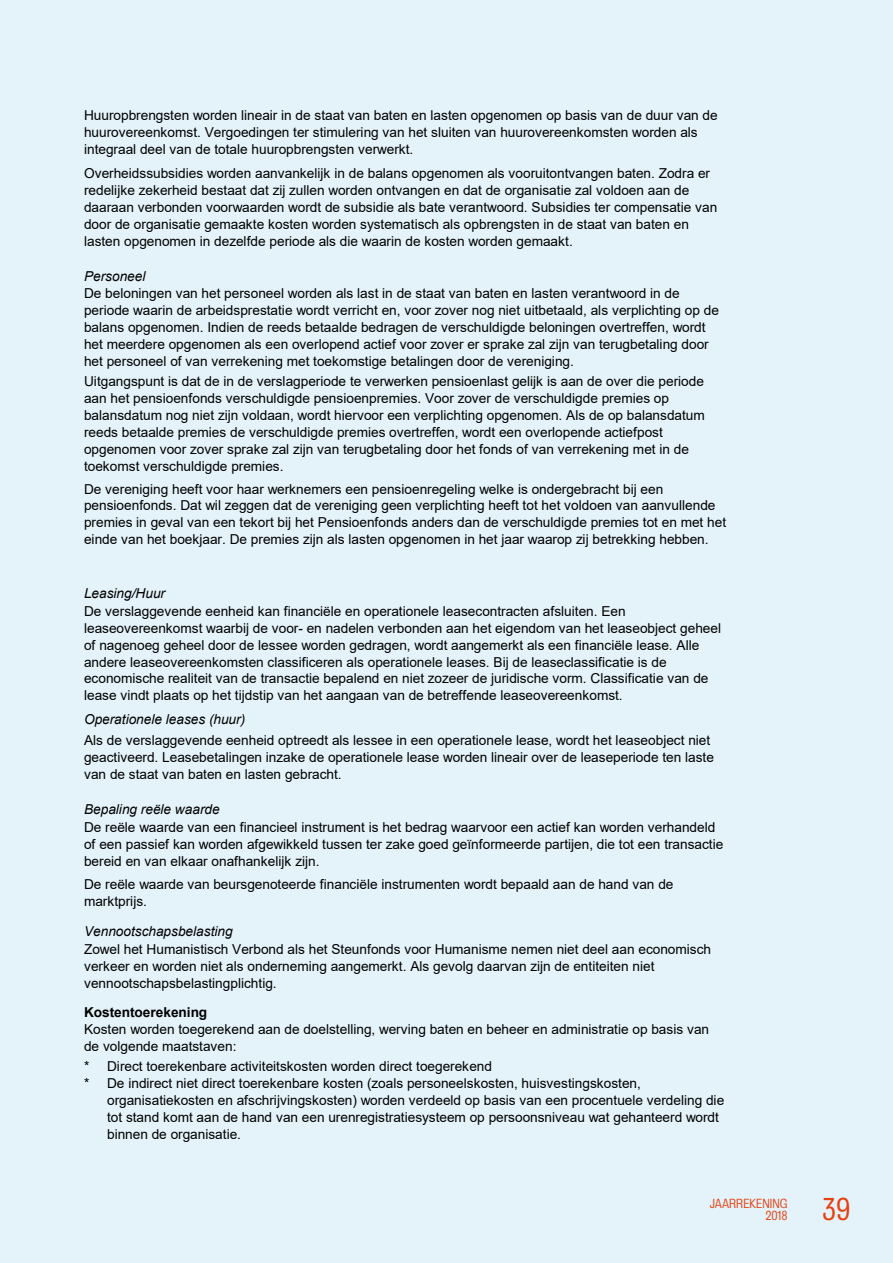
<style>
.page{position:relative;width:893px;height:1263px;background:#e4f3f9}
.page>*{position:absolute;margin:0;border:0;box-sizing:border-box;transform-origin:0 0}
.t1{font:28.65px "Bureau Grotesque Five One";color:#e74011}
.t2{font:13.65px/17px "Arial";letter-spacing:-.005em;color:#000}
.t3{font:italic 13.65px "Arial";letter-spacing:-.005em;color:#000}
.t4{font:700 13.65px "Arial";letter-spacing:-.005em;color:#000}
.t5{font:12px/12px "Bureau Grotesque Five One";color:#e74011;text-align:right}
</style>
<div class="page">
<p class="t2" style="left:84px;top:107px;width:635px">Huuropbrengsten worden lineair in de staat van baten en lasten opgenomen op basis van de duur van de huurovereenkomst. Vergoedingen ter stimulering van het sluiten van huurovereenkomsten worden als integraal deel van de totale huuropbrengsten verwerkt.</p>
<p class="t2" style="left:84px;top:165px;width:635px">Overheidssubsidies worden aanvankelijk in de balans opgenomen als vooruitontvangen baten. Zodra er redelijke zekerheid bestaat dat zij zullen worden ontvangen en dat de organisatie zal voldoen aan de daaraan verbonden voorwaarden wordt de subsidie als bate verantwoord. Subsidies ter compensatie van door de organisatie gemaakte kosten worden systematisch als opbrengsten in de staat van baten en lasten opgenomen in dezelfde periode als die waarin de kosten worden gemaakt.</p>
<p class="t3" style="left:84px;top:267px;width:63px">Personeel</p>
<p class="t2" style="left:84px;top:285px;width:636px">De beloningen van het personeel worden als last in de staat van baten en lasten verantwoord in de periode waarin de arbeidsprestatie wordt verricht en, voor zover nog niet uitbetaald, als verplichting op de balans opgenomen. Indien de reeds betaalde bedragen de verschuldigde beloningen overtreffen, wordt het meerdere opgenomen als een overlopend actief voor zover er sprake zal zijn van terugbetaling door het personeel of van verrekening met toekomstige betalingen door de vereniging.</p>
<p class="t2" style="left:84px;top:373px;width:622px">Uitgangspunt is dat de in de verslagperiode te verwerken pensioenlast gelijk is aan de over die periode aan het pensioenfonds verschuldigde pensioenpremies. Voor zover de verschuldigde premies op balansdatum nog niet zijn voldaan, wordt hiervoor een verplichting opgenomen. Als de op balansdatum reeds betaalde premies de verschuldigde premies overtreffen, wordt een overlopende actiefpost opgenomen voor zover sprake zal zijn van terugbetaling door het fonds of van verrekening met in de toekomst verschuldigde premies.</p>
<p class="t2" style="left:84px;top:480px;width:644px">De vereniging heeft voor haar werknemers een pensioenregeling welke is ondergebracht bij een pensioenfonds. Dat wil zeggen dat de vereniging geen verplichting heeft tot het voldoen van aanvullende premies in geval van een tekort bij het Pensioenfonds anders dan de verschuldigde premies tot en met het einde van het boekjaar. De premies zijn als lasten opgenomen in het jaar waarop zij betrekking hebben.</p>
<p class="t3" style="left:84px;top:585px;width:83px">Leasing/Huur</p>
<p class="t2" style="left:84px;top:602px;width:638px">De verslaggevende eenheid kan financiële en operationele leasecontracten afsluiten. Een leaseovereenkomst waarbij de voor- en nadelen verbonden aan het eigendom van het leaseobject geheel of nagenoeg geheel door de lessee worden gedragen, wordt aangemerkt als een financiële lease. Alle andere leaseovereenkomsten classificeren als operationele leases. Bij de leaseclassificatie is de economische realiteit van de transactie bepalend en niet zozeer de juridische vorm. Classificatie van de lease vindt plaats op het tijdstip van het aangaan van de betreffende leaseovereenkomst.</p>
<p class="t3" style="left:84px;top:710px;width:163px">Operationele leases (huur)</p>
<p class="t2" style="left:84px;top:731px;width:631px">Als de verslaggevende eenheid optreedt als lessee in een operationele lease, wordt het leaseobject niet geactiveerd. Leasebetalingen inzake de operationele lease worden lineair over de leaseperiode ten laste van de staat van baten en lasten gebracht.</p>
<p class="t3" style="left:84px;top:800px;width:137px">Bepaling reële waarde</p>
<p class="t2" style="left:84px;top:818px;width:641px">De reële waarde van een financieel instrument is het bedrag waarvoor een actief kan worden verhandeld of een passief kan worden afgewikkeld tussen ter zake goed geïnformeerde partijen, die tot een transactie bereid en van elkaar onafhankelijk zijn.</p>
<p class="t2" style="left:84px;top:875px;width:591px">De reële waarde van beursgenoteerde financiële instrumenten wordt bepaald aan de hand van de marktprijs.</p>
<p class="t3" style="left:84px;top:923px;width:150px">Vennootschapsbelasting</p>
<p class="t2" style="left:84px;top:940px;width:629px">Zowel het Humanistisch Verbond als het Steunfonds voor Humanisme nemen niet deel aan economisch verkeer en worden niet als onderneming aangemerkt. Als gevolg daarvan zijn de entiteiten niet vennootschapsbelastingplichtig.</p>
<p class="t4" style="left:84px;top:1002px;width:125px">Kostentoerekening</p>
<p class="t2" style="left:84px;top:1020px;width:627px">Kosten worden toegerekend aan de doelstelling, werving baten en beheer en administratie op basis van de volgende maatstaven:</p>
<p class="t2" style="left:107px;top:1075px;width:619px">De indirect niet direct toerekenbare kosten (zoals personeelskosten, huisvestingskosten, organisatiekosten en afschrijvingskosten) worden verdeeld op basis van een procentuele verdeling die tot stand komt aan de hand van een urenregistratiesysteem op persoonsniveau wat gehanteerd wordt binnen de organisatie.</p>
<p class="t2" style="left:84px;top:1057px;width:409px">* Direct toerekenbare activiteitskosten worden direct toegerekend *</p>
<p class="t5" style="left:710px;top:1198px;width:79px">JAARREKENING<br>2018</p>
<h1 class="t1" style="left:822px;top:1194px;width:30px">39</h1>
</div>
